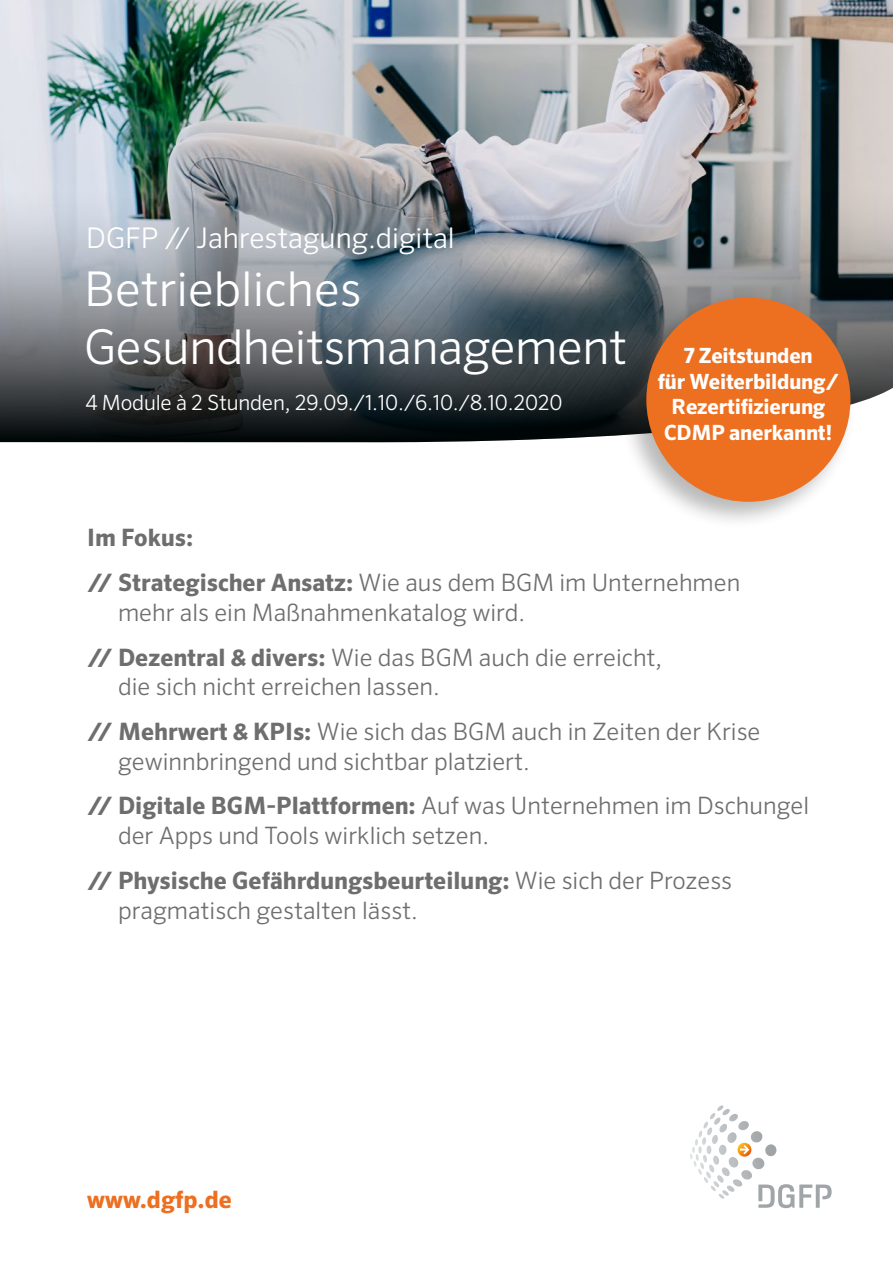
<style>
.page{position:relative;width:893px;height:1263px;background:#fff}
.page>*{position:absolute;margin:0;border:0;box-sizing:border-box;transform-origin:0 0}
.Headline_1{font:300 48px/57.9px "Sero Pro";letter-spacing:-.01em;color:#fff}
.Headline_3{font:300 28.5px "Sero Pro";color:#fff}
.Headline_4B{font:300 24px/29.7px "Sero Pro";color:#6e6e6e}
.Headline_4B-2{font:700 24px "Sero Pro";color:#ed6f20}
.Headline_4B-3{font:700 24px "Sero Pro";color:#6e6e6e}
.copy{font:700 21px/25.5px "Sero Pro";letter-spacing:-.01em;color:#fff;text-align:center}
.Headline_3-2{font:300 21px "Sero Pro";letter-spacing:-.01em;color:#fff}
.s1{font-weight:700}
</style>
<div class="page">
<img style="left:0;top:0;width:893px;height:443px">
<svg style="left:690px;top:1105px;width:87px;height:54px"></svg>
<svg style="left:758px;top:1184px;width:74px;height:24px"></svg>
<div style="left:619px;top:292px;width:237px;height:237px;background:#181716;opacity:.3"></div>
<div style="left:646px;top:298px;width:204px;height:204px;background:#ed6f20;border-radius:50%"></div>
<p class="Headline_3" style="left:86px;top:221px;width:370px">DGFP // Jahrestagung.digital</p>
<p class="Headline_1" style="left:84px;top:259px;width:545px">Betriebliches<br>Gesundheitsmanagement</p>
<p class="Headline_3-2" style="left:85px;top:390px;width:479px">4 Module à 2 Stunden, 29.09./1.10./6.10./8.10.2020</p>
<p class="copy" style="left:658px;top:343px;width:183px">7 Zeitstunden<br>für Weiterbildung/<br>Rezertifizierung<br>CDMP anerkannt!</p>
<p class="Headline_4B-3" style="left:87px;top:523px;width:108px">Im Fokus:</p>
<p class="Headline_4B" style="left:118px;top:567px;width:624px;text-indent:-31px"><span class="s1">// Strategischer Ansatz:</span> Wie aus dem BGM im Unternehmen mehr als ein Maßnahmenkatalog wird.</p>
<p class="Headline_4B" style="left:118px;top:642px;width:546px;text-indent:-31px"><span class="s1">// Dezentral &amp; divers:</span> Wie das BGM auch die erreicht, die sich nicht erreichen lassen.</p>
<p class="Headline_4B" style="left:118px;top:716px;width:644px;text-indent:-31px"><span class="s1">// Mehrwert &amp; KPIs:</span> Wie sich das BGM auch in Zeiten der Krise gewinnbringend und sichtbar platziert.</p>
<p class="Headline_4B" style="left:118px;top:791px;width:693px;text-indent:-31px"><span class="s1">// Digitale BGM-Plattformen:</span> Auf was Unternehmen im Dschungel der Apps und Tools wirklich setzen.</p>
<p class="Headline_4B" style="left:118px;top:865px;width:616px;text-indent:-31px"><span class="s1">// Physische Gefährdungsbeurteilung:</span> Wie sich der Prozess pragmatisch gestalten lässt.</p>
<p class="Headline_4B-2" style="left:87px;top:1184px;width:146px">www.dgfp.de</p>
</div>
